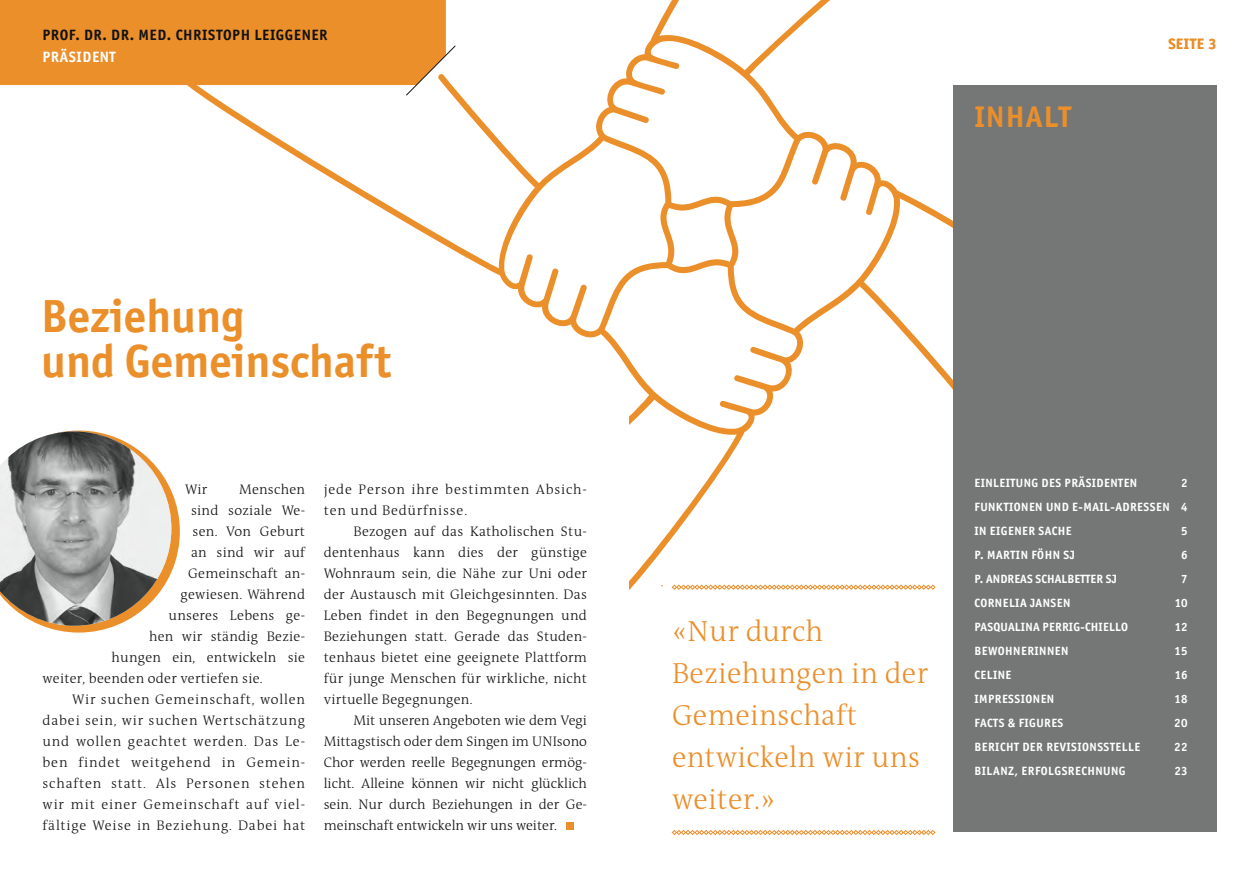
<style>
.page{position:relative;width:1259px;height:893px;background:#fff}
.page>*{position:absolute;margin:0;border:0;box-sizing:border-box;transform-origin:0 0}
.t1{font:700 46.5px/44.2px "Officina San ITC";color:#eb8f2b}
.t2{font:700 30px "Officina San ITC";letter-spacing:.04em;color:#eb8f2b}
.t3{font:300 29.25px/42px "The Antiqua B3";letter-spacing:.01em;color:#eb8f2b}
.t4{font:700 15px "Officina San ITC";letter-spacing:.04em;color:#121212}
.t5{font:700 15px "Officina San ITC";letter-spacing:.04em;color:#fff}
.t6{font:700 15px "Officina San ITC";letter-spacing:.05em;color:#eb8f2b}
.t7{font:300 13.95px/21px "The Antiqua B3";letter-spacing:.02em;color:#121212;text-align:justify}
.t8{font:300 13.95px/21px "The Antiqua B3";letter-spacing:.06em;color:#121212}
.t9{font:700 12px/24px "Officina San ITC";letter-spacing:.04em;color:#fff;text-align:justify}
.t10{font:700 12px "Officina San ITC";letter-spacing:.02em;color:#fff}
.t11{font:700 12px "Officina San ITC";letter-spacing:.01em;color:#fff}
</style>
<div class="page">
<div style="left:0;top:0;width:178px;height:85px;background:#eb8f2b"></div>
<div style="left:566px;top:822px;width:8px;height:8px;background:#eb8f2b"></div>
<svg style="left:672px;top:830px;width:263px;height:5px"></svg>
<svg style="left:43px;top:430px;width:135px;height:203px"></svg>
<img style="left:0;top:431px;width:171px;height:195px">
<svg style="left:178px;top:0;width:775px;height:590px"></svg>
<div style="left:953px;top:85px;width:263px;height:746px;background:#757776"></div>
<div style="left:592px;top:383px;width:37px;height:268px;background:#fff"></div>
<p class="t4" style="left:43px;top:25px;width:287px">PROF. DR. DR. MED. CHRISTOPH LEIGGENER</p>
<p class="t5" style="left:43px;top:48px;width:75px">PRÄSIDENT</p>
<h1 class="t1" style="left:41px;top:294px;width:352px">Beziehung<br>und Gemeinschaft</h1>
<p class="t7" style="left:185px;top:479px;width:24px">Wir</p>
<p class="t7" style="left:239px;top:479px;width:68px">Menschen</p>
<p class="t7" style="left:191px;top:500px;width:115px">sind soziale We-</p>
<p class="t7" style="left:193px;top:521px;width:114px">sen. Von Geburt</p>
<p class="t7" style="left:191px;top:542px;width:116px">an sind wir auf</p>
<p class="t7" style="left:188px;top:563px;width:119px">Gemeinschaft an-</p>
<p class="t7" style="left:181px;top:584px;width:126px">gewiesen. Während</p>
<p class="t7" style="left:169px;top:605px;width:138px">unseres Lebens ge-</p>
<p class="t7" style="left:149px;top:626px;width:158px">hen wir ständig Bezie-</p>
<p class="t7" style="left:112px;top:647px;width:195px">hungen ein, entwickeln sie</p>
<p class="t7" style="left:43px;top:668px;width:222px">weiter, beenden oder vertiefen sie.</p>
<p class="t8" style="left:72px;top:689px;width:234px">Wir suchen Gemeinschaft, wollen</p>
<p class="t8" style="left:43px;top:710px;width:264px">dabei sein, wir suchen Wertschätzung</p>
<p class="t8" style="left:43px;top:731px;width:264px">und wollen geachtet werden. Das Le-</p>
<p class="t8" style="left:43px;top:752px;width:264px">ben findet weitgehend in Gemein-</p>
<p class="t8" style="left:43px;top:773px;width:264px">schaften statt. Als Personen stehen</p>
<p class="t8" style="left:43px;top:794px;width:264px">wir mit einer Gemeinschaft auf viel-</p>
<p class="t8" style="left:43px;top:815px;width:264px">fältige Weise in Beziehung. Dabei hat</p>
<p class="t8" style="left:324px;top:479px;width:265px">jede Person ihre bestimmten Absich&shy;ten und Bedürfnisse.</p>
<p class="t7" style="left:324px;top:521px;width:265px;text-indent:30px">Bezogen auf das Katholischen Stu&shy;dentenhaus kann dies der günstige Wohnraum sein, die Nähe zur Uni oder der Austausch mit Gleichgesinnten. Das Leben findet in den Begegnungen und Beziehungen statt. Gerade das Studen&shy;tenhaus bietet eine geeignete Plattform für junge Menschen für wirkliche, nicht virtuelle Begegnungen.</p>
<p class="t7" style="left:324px;top:710px;width:265px;text-indent:30px">Mit unseren Angeboten wie dem Vegi Mittagstisch oder dem Singen im UNIsono Chor werden reelle Begegnungen ermög&shy;licht. Alleine können wir nicht glücklich sein. Nur durch Beziehungen in der Ge&shy;meinschaft entwickeln wir uns weiter.</p>
<h2 class="t2" style="left:974px;top:99px;width:98px">INHALT</h2>
<p class="t6" style="left:1168px;top:34px;width:49px">SEITE 3</p>
<h3 class="t3" style="left:672px;top:611px;width:258px">«Nur durch<br>Beziehungen in der<br>Gemeinschaft entwickeln wir uns weiter.»</h3>
<p class="t9" style="left:974px;top:471px;width:164px">EINLEITUNG DES PRÄSIDENTEN</p>
<p class="t9" style="left:974px;top:471px;width:214px;text-indent:207px">2<br>FUNKTIONEN UND E-MAIL-ADRESSEN 4<br>IN EIGENER SACHE</p>
<p class="t9" style="left:1181px;top:519px;width:8px">5</p>
<p class="t9" style="left:974px;top:543px;width:102px">P. MARTIN FÖHN SJ</p>
<p class="t9" style="left:1181px;top:543px;width:8px">6</p>
<p class="t11" style="left:974px;top:572px;width:144px">P. ANDREAS SCHALBETTER SJ</p>
<p class="t9" style="left:1181px;top:567px;width:8px">7</p>
<p class="t9" style="left:974px;top:591px;width:97px">CORNELIA JANSEN</p>
<p class="t9" style="left:1174px;top:591px;width:14px">10</p>
<p class="t10" style="left:974px;top:620px;width:155px">PASQUALINA PERRIG-CHIELLO</p>
<p class="t9" style="left:1174px;top:615px;width:14px">12</p>
<p class="t9" style="left:974px;top:639px;width:95px">BEWOHNERINNEN</p>
<p class="t9" style="left:1174px;top:639px;width:14px">15</p>
<p class="t9" style="left:974px;top:663px;width:38px">CELINE</p>
<p class="t9" style="left:1174px;top:663px;width:14px">16</p>
<p class="t9" style="left:974px;top:687px;width:81px">IMPRESSIONEN</p>
<p class="t9" style="left:1174px;top:687px;width:15px">18</p>
<p class="t9" style="left:974px;top:711px;width:90px">FACTS &amp; FIGURES</p>
<p class="t9" style="left:1174px;top:711px;width:15px">20</p>
<p class="t9" style="left:974px;top:735px;width:167px">BERICHT DER REVISIONSSTELLE</p>
<p class="t9" style="left:1174px;top:735px;width:15px">22</p>
<p class="t9" style="left:974px;top:759px;width:152px">BILANZ, ERFOLGSRECHNUNG</p>
<p class="t9" style="left:1174px;top:759px;width:15px">23</p>
</div>
